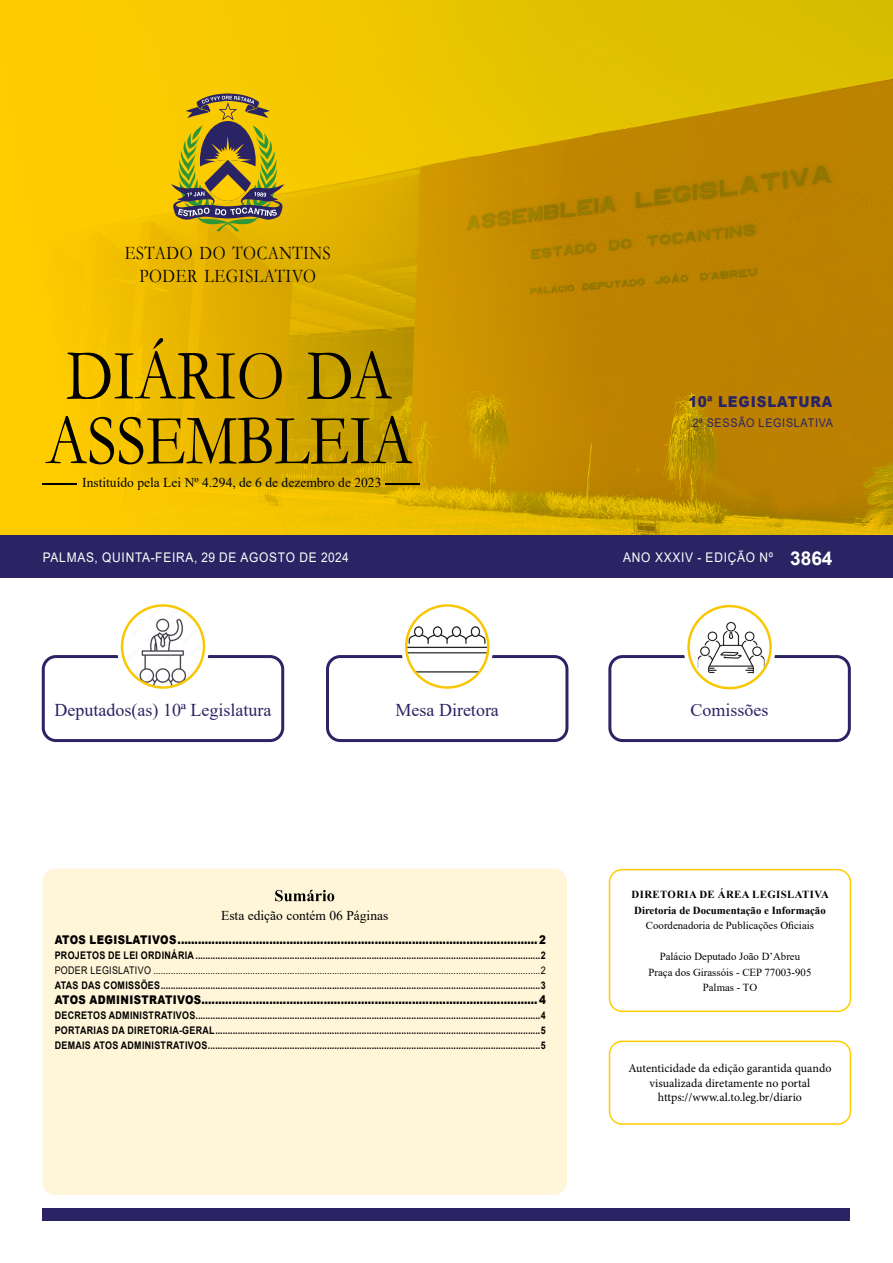
<style>
.page{position:relative;width:893px;height:1263px;background:#fff}
.page>*{position:absolute;margin:0;border:0;box-sizing:border-box;transform-origin:0 0}
.t1{font:72.15px/64.8px "Garamond";color:#000;scale:.85 1}
.t2{font:19.35px/23.7px "Garamond";letter-spacing:.035em;color:#000;text-align:center;scale:.85 1}
.t3{font:700 19.05px "Arial";color:#fff}
.t4{font:18px "Times New Roman";color:#2b2464}
.t5{font:900 15px "Arial";letter-spacing:.065em;color:#2b2464;scale:.9 1}
.t6{font:13.5px "Times New Roman";color:#000}
.t7{font:13.2px "Arial";letter-spacing:.065em;color:#fff;scale:.9 1}
.t8{font:900 12px "Arial";letter-spacing:.035em;color:#000;scale:.85 1}
.t9{font:12px/14.4px "Minion Pro";color:#000;text-align:center}
.t10{font:12px "Arial";letter-spacing:.065em;color:#2b2464;scale:.9 1}
.t11{font:10.8px/15.5px "Times New Roman";color:#000;text-align:center}
.t12{font:700 10.8px/15.5px "Times New Roman";color:#000}
.t13{font:700 10.5px/15px "Arial";letter-spacing:.035em;color:#000;text-align:justify;scale:.85 1}
.t14{font:10.5px "Arial";letter-spacing:.035em;color:#000;scale:.85 1}
</style>
<div class="page">
<img style="left:0;top:0;width:893px;height:536px">
<div style="left:0;top:536px;width:893px;height:42px;background:#2b2464"></div>
<div style="left:43px;top:1208px;width:807px;height:12px;background:#2b2464"></div>
<svg style="left:171px;top:93px;width:113px;height:138px;background:#a99428"></svg>
<div style="left:42px;top:655px;width:242px;height:87px;border:3px solid #2b2464;border-radius:13px"></div>
<svg style="left:117px;top:601px;width:92px;height:92px"></svg>
<img style="left:122px;top:605px;width:82px;height:82px;border-radius:41px">
<div style="left:121px;top:604px;width:84px;height:85px;border:2px solid #f9c600;border-radius:50%"></div>
<div style="left:326px;top:655px;width:242px;height:87px;border:3px solid #2b2464;border-radius:13px"></div>
<div style="left:401px;top:601px;width:92px;height:92px;background:#fff;border-radius:50%"></div>
<img style="left:406px;top:605px;width:82px;height:81px">
<div style="left:405px;top:604px;width:84px;height:85px;border:2px solid #f9c600;border-radius:50%"></div>
<div style="left:608px;top:655px;width:243px;height:87px;border:3px solid #2b2464;border-radius:13px"></div>
<svg style="left:684px;top:601px;width:92px;height:92px"></svg>
<svg style="left:689px;top:606px;width:82px;height:82px"></svg>
<img style="left:698px;top:608px;width:66px;height:66px">
<div style="left:687px;top:605px;width:85px;height:84px;border:2px solid #f9c600;border-radius:50%"></div>
<div style="left:43px;top:868px;width:524px;height:327px;background:#fff5d8;border-radius:13px"></div>
<svg style="left:275px;top:890px;width:59px;height:11px"></svg>
<div style="left:609px;top:869px;width:242px;height:143px;border:2px solid #fc0;border-radius:13px"></div>
<div style="left:609px;top:1040px;width:242px;height:85px;border:2px solid #fc0;border-radius:13px"></div>
<hr style="left:386px;top:483px;width:34px;height:1px;background:#000">
<hr style="left:43px;top:483px;width:34px;height:1px;background:#000">
<h2 class="t2" style="left:125px;top:240px;width:244px">ESTADO DO TOCANTINS<br>PODER LEGISLATIVO</h2>
<h1 class="t1" style="left:46px;top:341px;width:433px">DIÁRIO DA<br>ASSEMBLEIA</h1>
<p class="t6" style="left:82px;top:473px;width:301px">Instituído pela Lei Nº 4.294, de 6 de dezembro de 2023</p>
<h3 class="t5" style="left:688px;top:391px;width:161px">10ª LEGISLATURA</h3>
<p class="t10" style="left:693px;top:414px;width:157px">2ª SESSÃO LEGISLATIVA</p>
<p class="t7" style="left:43px;top:549px;width:341px">PALMAS, QUINTA-FEIRA, 29 DE AGOSTO DE 2024</p>
<p class="t7" style="left:623px;top:549px;width:168px">ANO XXXIV - EDIÇÃO Nº</p>
<h3 class="t3" style="left:790px;top:544px;width:44px">3864</h3>
<h3 class="t4" style="left:55px;top:697px;width:218px">Deputados(as) 10ª Legislatura</h3>
<h3 class="t4" style="left:395px;top:697px;width:105px">Mesa Diretora</h3>
<h3 class="t4" style="left:691px;top:697px;width:80px">Comissões</h3>
<p class="t6" style="left:221px;top:906px;width:169px">Esta edição contém 06 Páginas</p>
<p class="t8" style="left:55px;top:931px;width:579px">ATOS LEGISLATIVOS..........................................................................................................2</p>
<p class="t13" style="left:55px;top:948px;width:579px">PROJETOS DE LEI ORDINÁRIA ...........................................................................................................................................2</p>
<p class="t14" style="left:55px;top:963px;width:579px">PODER LEGISLATIVO ............................................................................................................................................................2</p>
<p class="t13" style="left:55px;top:978px;width:579px">ATAS DAS COMISSÕES.........................................................................................................................................................3</p>
<p class="t8" style="left:55px;top:991px;width:579px">ATOS ADMINISTRATIVOS...................................................................................................4</p>
<p class="t13" style="left:55px;top:1008px;width:579px">DECRETOS ADMINISTRATIVOS...........................................................................................................................................4<br>PORTARIAS DA DIRETORIA-GERAL...................................................................................................................................5<br>DEMAIS ATOS ADMINISTRATIVOS......................................................................................................................................5</p>
<p class="t12" style="left:632px;top:886px;width:199px">DIRETORIA DE ÁREA LEGISLATIVA<br>Diretoria de Documentação e Informação</p>
<p class="t11" style="left:646px;top:917px;width:170px">Coordenadoria de Publicações Oficiais</p>
<p class="t11" style="left:648px;top:948px;width:164px">Palácio Deputado João D’Abreu<br>Praça dos Girassóis - CEP 77003-905<br>Palmas - TO</p>
<p class="t9" style="left:628px;top:1061px;width:204px">Autenticidade da edição garantida quando visualizada diretamente no portal https://www.al.to.leg.br/diario</p>
</div>
